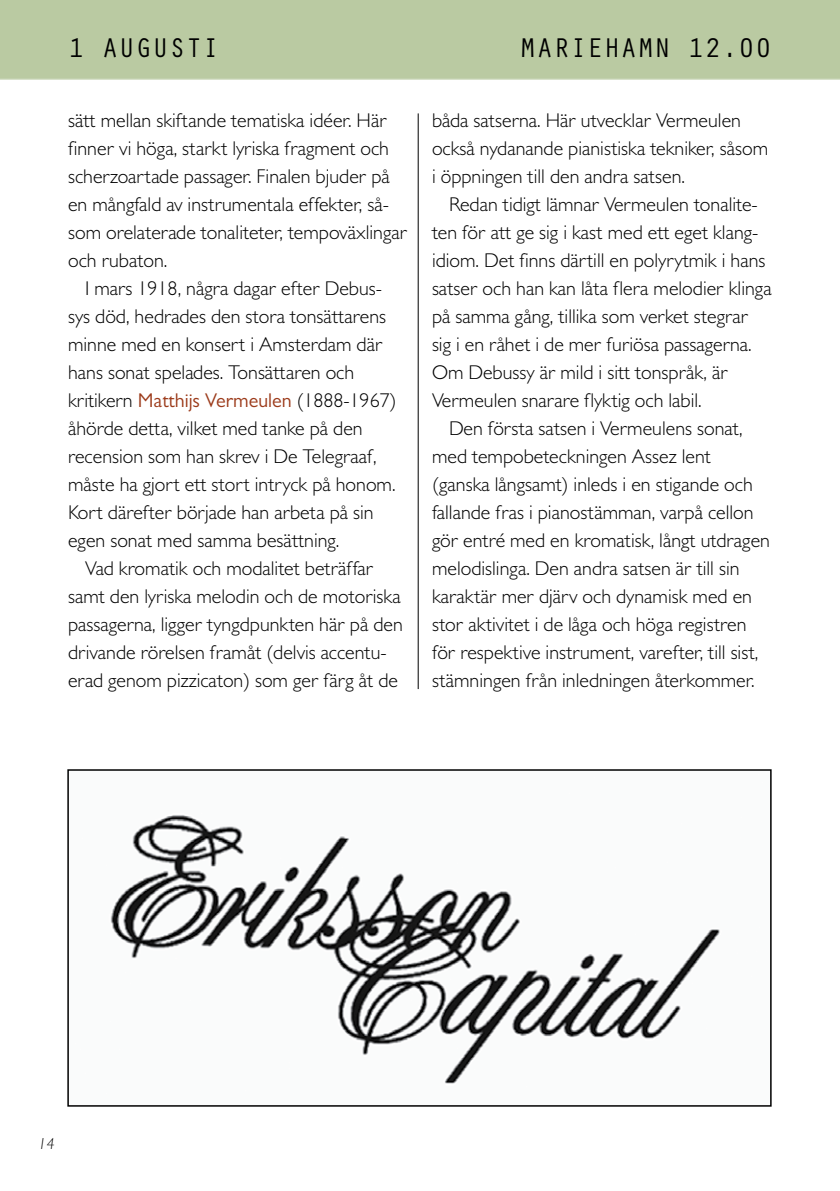
<style>
.page{position:relative;width:840px;height:1191px;background:#fff}
.page>*{position:absolute;margin:0;border:0;box-sizing:border-box;transform-origin:0 0}
.t1{font:28px "Orator Std";color:#000}
.t2{font:300 20px/28px "Gill Sans MT Pro";color:#000}
.t3{font:italic 300 16px "Gill Sans MT Pro";color:#000}
.s1{font-weight:400;color:#9c3b1b}
</style>
<div class="page">
<div style="left:0;top:0;width:839px;height:79px;background:#bacaa2"></div>
<hr style="left:417px;top:113px;width:1px;height:576px;background:#000">
<img style="left:110px;top:815px;width:610px;height:269px">
<div style="left:67px;top:769px;width:704px;height:337px;border:2px solid #000"></div>
<h1 class="t1" style="left:68px;top:27px;width:153px">1 AUGUSTI</h1>
<h1 class="t1" style="left:519px;top:27px;width:254px">MARIEHAMN 12.00</h1>
<p class="t2" style="left:68px;top:106px;width:340px">sätt mellan skiftande tematiska idéer. Här finner vi höga, starkt lyriska fragment och scherzoartade passager. Finalen bjuder på en mångfald av instrumentala effekter, så&shy;som orelaterade tonaliteter, tempoväxlingar och rubaton.</p>
<p class="t2" style="left:68px;top:274px;width:329px;text-indent:17px">I mars 1918, några dagar efter Debus&shy;sys död, hedrades den stora tonsättarens minne med en konsert i Amsterdam där hans sonat spelades. Tonsättaren och kritikern <span class="s1">Matthijs Vermeulen</span> (1888-1967) åhörde detta, vilket med tanke på den recension som han skrev i De Telegraaf, måste ha gjort ett stort intryck på honom.<br>Kort därefter började han arbeta på sin egen sonat med samma besättning.</p>
<p class="t2" style="left:68px;top:554px;width:336px;text-indent:17px">Vad kromatik och modalitet beträffar samt den lyriska melodin och de motoriska passagerna, ligger tyngdpunkten här på den drivande rörelsen framåt (delvis accentu&shy;erad genom pizzicaton) som ger färg åt de</p>
<p class="t2" style="left:432px;top:106px;width:337px">båda satserna. Här utvecklar Vermeulen också nydanande pianistiska tekniker, såsom i öppningen till den andra satsen.</p>
<p class="t2" style="left:432px;top:190px;width:341px;text-indent:17px">Redan tidigt lämnar Vermeulen tonalite&shy;ten för att ge sig i kast med ett eget klang&shy;idiom. Det finns därtill en polyrytmik i hans satser och han kan låta flera melodier klinga på samma gång, tillika som verket stegrar sig i en råhet i de mer furiösa passagerna.<br>Om Debussy är mild i sitt tonspråk, är Vermeulen snarare flyktig och labil.</p>
<p class="t2" style="left:432px;top:414px;width:339px;text-indent:17px">Den första satsen i Vermeulens sonat, med tempobeteckningen Assez lent (ganska långsamt) inleds i en stigande och fallande fras i pianostämman, varpå cellon gör entré med en kromatisk, långt utdragen melodislinga. Den andra satsen är till sin karaktär mer djärv och dynamisk med en stor aktivitet i de låga och höga registren för respektive instrument, varefter, till sist, stämningen från inledningen återkommer.</p>
<p class="t3" style="left:38px;top:1134px;width:18px">14</p>
</div>
